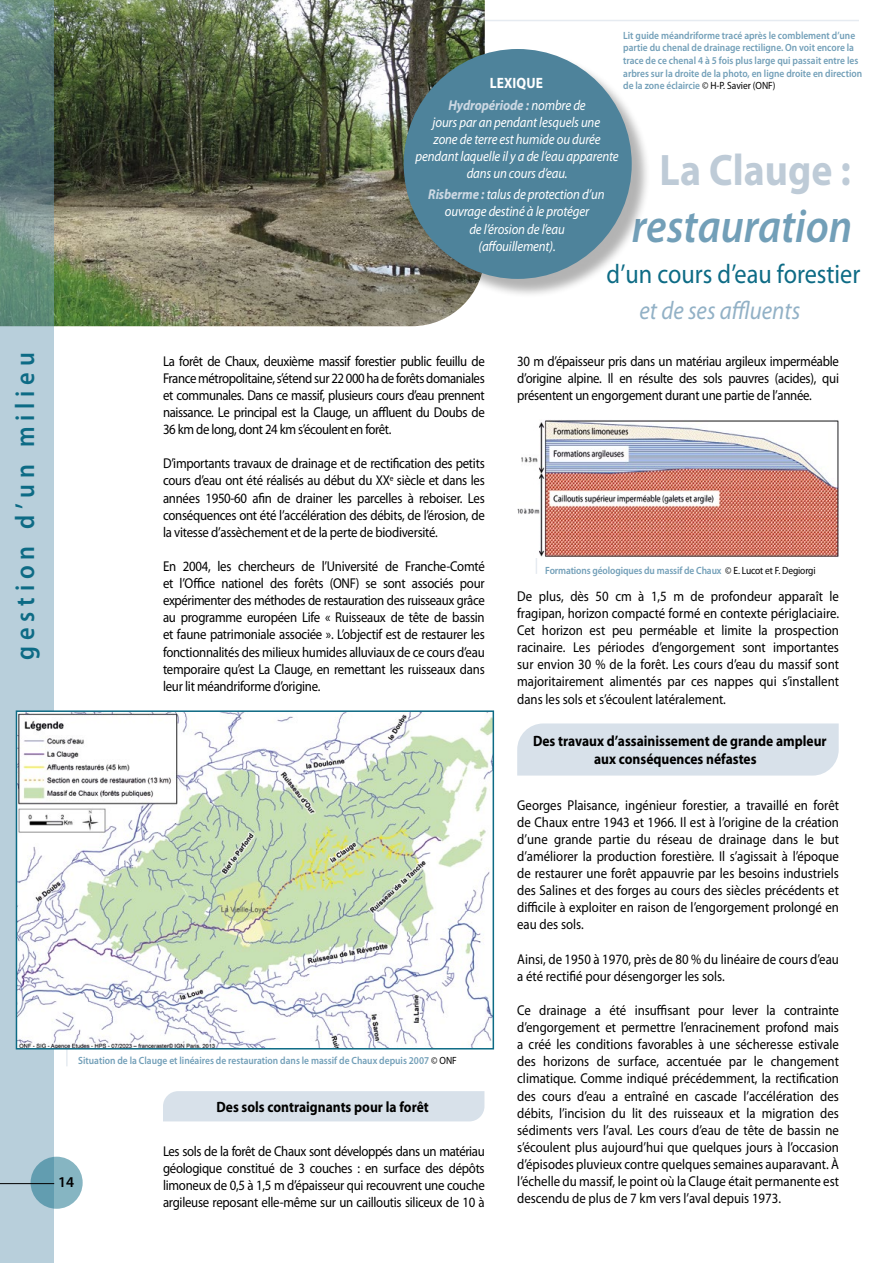
<style>
.page{position:relative;width:893px;height:1263px;background:#fff}
.page>*{position:absolute;margin:0;border:0;box-sizing:border-box;transform-origin:0 0}
.t1{font:italic 600 47.25px "Myriad Pro";color:#729fb8;scale:.9 1}
.t2{font:700 44.25px "Myriad Pro";color:#becbd7;scale:.9 1}
.t3{font:27px "Myriad Pro";color:#0d6b85;scale:.9 1}
.t4{font:600 27px "Myriad Pro";letter-spacing:.24em;color:#0d6b85;scale:.9 1}
.t5{font:italic 25.5px "Myriad Pro";color:#92b1c6;scale:.9 1}
.t6{font:700 15px/18px "Myriad Pro";color:#000;text-align:center;scale:.9 1}
.t7{font:700 15px "Myriad Pro";letter-spacing:.01em;color:#fff;scale:.9 1}
.t8{font:600 15px "Myriad Pro";color:#000}
.t9{font:14.25px/17.1px "Myriad Pro";letter-spacing:-.02em;color:#000;text-align:justify;scale:.9 1}
.t10{font:italic 14.25px/17.1px "Myriad Pro";letter-spacing:-.01em;color:#fff;text-align:center;scale:.9 1}
.t11{font:14.25px/17.1px "Myriad Pro";color:#000;scale:.9 1}
.t12{font:600 10.5px/12.6px "Myriad Pro";color:#729fb8;scale:.9 1}
.s1{font-weight:400;color:#000}
.s2{font-weight:700;color:#cbd7e2}
</style>
<div class="page">
<hr style="left:470px;top:20px;width:389px;height:1px;background:#e6ebf1">
<img style="left:54px;top:0;width:431px;height:326px">
<hr style="left:66px;top:1009px;width:2px;height:57px;background:#e6ebf1">
<hr style="left:536px;top:515px;width:1px;height:59px;background:#e6ebf1">
<svg style="left:0;top:0;width:54px;height:1263px;background:#9bb5bb"></svg>
<div style="left:163px;top:1091px;width:321px;height:30px;background:#d8e1ea"></div>
<img style="left:517px;top:420px;width:322px;height:138px">
<div style="left:517px;top:723px;width:322px;height:52px;background:#d8e1ea"></div>
<svg style="left:31px;top:1157px;width:52px;height:52px;background:#78abba"></svg>
<hr style="left:0;top:1183px;width:54px;height:1px;background:#000">
<img style="left:19px;top:713px;width:472px;height:333px">
<div style="left:16px;top:710px;width:478px;height:339px;border:2px solid #0d6b85"></div>
<div style="left:405px;top:51px;width:246px;height:247px;background:#000;opacity:.3"></div>
<div style="left:404px;top:49px;width:228px;height:230px;background:#4e839b;border-radius:50%"></div>
<h3 class="t4" style="left:8px;top:660px;width:343px;rotate:-90deg">gestion d’un milieu</h3>
<p class="t12" style="left:623px;top:29px;width:267px">Lit guide méandriforme tracé après le comblement d’une partie du chenal de drainage rectiligne. On voit encore la trace de ce chenal 4 à 5 fois plus large qui passait entre les arbres sur la droite de la photo, en ligne droite en direction de la zone éclaircie <span class="s1">© H-P. Savier (ONF)</span></p>
<p class="t7" style="left:490px;top:73px;width:61px">LEXIQUE</p>
<p class="t10" style="left:416px;top:96px;width:227px"><span class="s2">Hydropériode :</span> nombre de<br>jours par an pendant lesquels une<br>zone de terre est humide ou durée pendant laquelle il y a de l’eau apparente dans un cours d’eau.</p>
<p class="t10" style="left:428px;top:186px;width:197px"><span class="s2">Risberme :</span> talus de protection d’un ouvrage destiné à le protéger<br>de l’érosion de l’eau (affouillement).</p>
<h2 class="t2" style="left:660px;top:141px;width:214px">La Clauge :</h2>
<h1 class="t1" style="left:632px;top:196px;width:247px">restauration</h1>
<h3 class="t3" style="left:607px;top:257px;width:283px">d’un cours d’eau forestier</h3>
<p class="t9" style="left:163px;top:352px;width:359px">La forêt de Chaux, deuxième massif forestier public feuillu de France métropolitaine, s’étend sur 22 000 ha de forêts domaniales et communales. Dans ce massif, plusieurs cours d’eau prennent naissance. Le principal est la Clauge, un affluent du Doubs de 36 km de long, dont 24 km s’écoulent en forêt.</p>
<p class="t9" style="left:163px;top:455px;width:359px">D’importants travaux de drainage et de rectification des petits cours d’eau ont été réalisés au début du XX<sup>e</sup> siècle et dans les années 1950-60 afin de drainer les parcelles à reboiser. Les conséquences ont été l’accélération des débits, de l’érosion, de la vitesse d’assèchement et de la perte de biodiversité.</p>
<p class="t9" style="left:163px;top:557px;width:359px">En 2004, les chercheurs de l’Université de Franche-Comté et l’Office nationel des forêts (ONF) se sont associés pour expérimenter des méthodes de restauration des ruisseaux grâce au programme européen Life « Ruisseaux de tête de bassin et faune patrimoniale associée ». L’objectif est de restaurer les fonctionnalités des milieux humides alluviaux de ce cours d’eau temporaire qu’est La Clauge, en remettant les ruisseaux dans leur lit méandriforme d’origine.</p>
<p class="t12" style="left:78px;top:1054px;width:422px">Situation de la Clauge et linéaires de restauration dans le massif de Chaux depuis 2007 <span class="s1">© ONF</span></p>
<p class="t8" style="left:58px;top:1173px;width:18px">14</p>
<p class="t6" style="left:216px;top:1097px;width:237px">Des sols contraignants pour la forêt</p>
<p class="t9" style="left:163px;top:1142px;width:359px">Les sols de la forêt de Chaux sont développés dans un matériau géologique constitué de 3 couches : en surface des dépôts limoneux de 0,5 à 1,5 m d’épaisseur qui recouvrent une couche argileuse reposant elle-même sur un cailloutis siliceux de 10 à</p>
<h3 class="t5" style="left:639px;top:294px;width:180px">et de ses affluents</h3>
<p class="t9" style="left:517px;top:352px;width:359px">30 m d’épaisseur pris dans un matériau argileux imperméable d’origine alpine. Il en résulte des sols pauvres (acides), qui présentent un engorgement durant une partie de l’année.</p>
<p class="t12" style="left:545px;top:564px;width:302px">Formations géologiques du massif de Chaux <span class="s1">© E. Lucot et F. Degiorgi</span></p>
<p class="t9" style="left:517px;top:587px;width:359px">De plus, dès 50 cm à 1,5 m de profondeur apparaît le fragipan, horizon compacté formé en contexte périglaciaire.<br>Cet horizon est peu perméable et limite la prospection racinaire. Les périodes d’engorgement sont importantes sur envion 30 % de la forêt. Les cours d’eau du massif sont majoritairement alimentés par ces nappes qui s’installent dans les sols et s’écoulent latéralement.</p>
<p class="t6" style="left:533px;top:732px;width:328px">Des travaux d’assainissement de grande ampleur aux conséquences néfastes</p>
<p class="t9" style="left:517px;top:796px;width:359px">Georges Plaisance, ingénieur forestier, a travaillé en forêt de Chaux entre 1943 et 1966. Il est à l’origine de la création d’une grande partie du réseau de drainage dans le but d’améliorer la production forestière. Il s’agissait à l’époque de restaurer une forêt appauvrie par les besoins industriels des Salines et des forges au cours des siècles précédents et difficile à exploiter en raison de l’engorgement prolongé en eau des sols.</p>
<p class="t11" style="left:517px;top:950px;width:359px">Ainsi, de 1950 à 1970, près de 80 % du linéaire de cours d’eau a été rectifié pour désengorger les sols.</p>
<p class="t9" style="left:517px;top:1001px;width:359px">Ce drainage a été insuffisant pour lever la contrainte d’engorgement et permettre l’enracinement profond mais a créé les conditions favorables à une sécheresse estivale des horizons de surface, accentuée par le changement climatique. Comme indiqué précédemment, la rectification des cours d’eau a entraîné en cascade l’accélération des débits, l’incision du lit des ruisseaux et la migration des sédiments vers l’aval. Les cours d’eau de tête de bassin ne s’écoulent plus aujourd’hui que quelques jours à l’occasion d’épisodes pluvieux contre quelques semaines auparavant. À l’échelle du massif, le point où la Clauge était permanente est descendu de plus de 7 km vers l’aval depuis 1973.</p>
</div>
